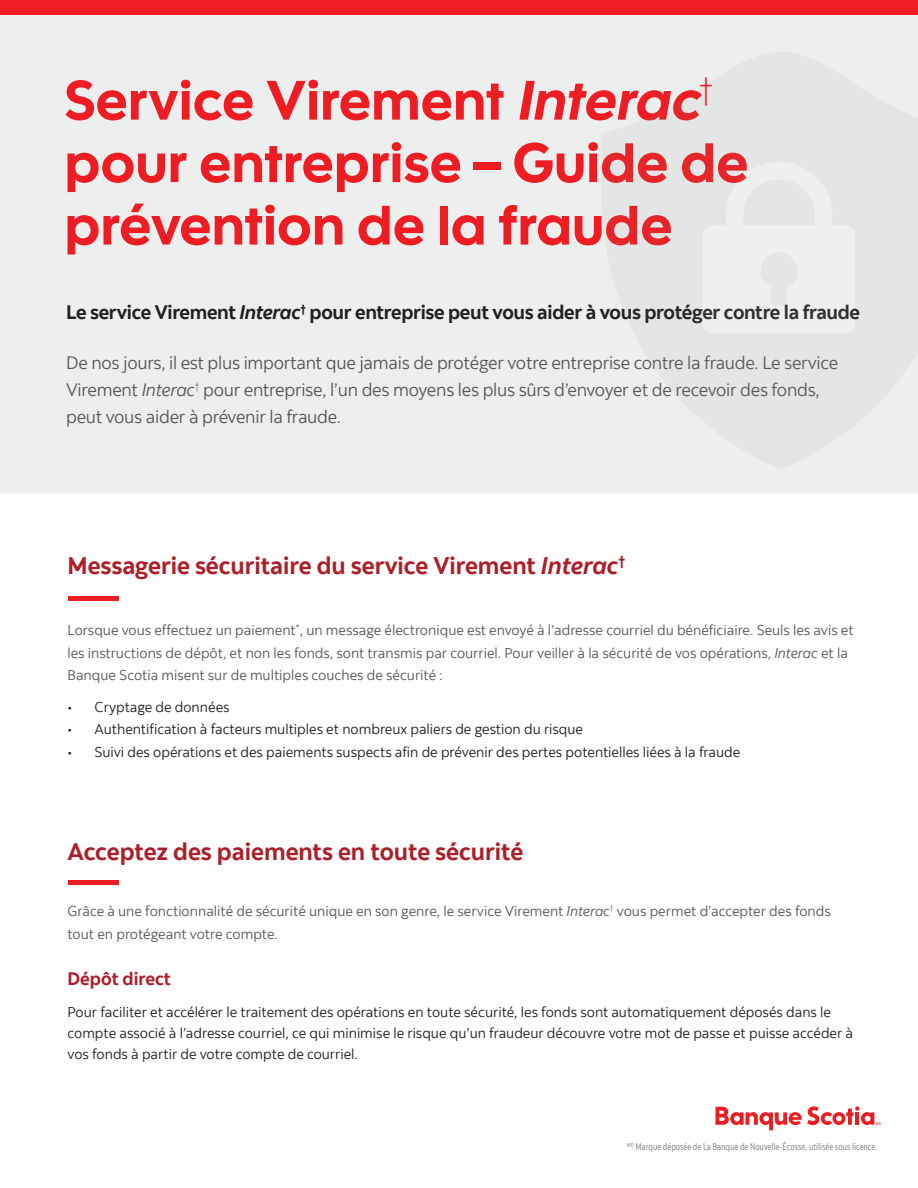
<style>
.page{position:relative;width:918px;height:1188px;background:#fff}
.page>*{position:absolute;margin:0;border:0;box-sizing:border-box;transform-origin:0 0}
.t1{font:55.35px/62.4px "Scotia Headline";color:#ee1d23}
.t2{font:700 24px "Scotia";color:#ac1f29}
.t3{font:700 19.5px "Scotia";letter-spacing:-.015em;color:#231f20}
.t4{font:18px/27px "Scotia";letter-spacing:-.015em;color:#57585a}
.t5{font:700 18px "Scotia";color:#ac1f29}
.t6{font:14.25px/21px "Scotia";color:#231f20}
.t7{font:14.25px/22.5px "Scotia";color:#57585a}
.t8{font:9.75px "Scotia App Legal";color:#7e8083}
.s1{font-style:italic}
</style>
<div class="page">
<div style="left:0;top:0;width:918px;height:492px;background:#edeeee"></div>
<div style="left:0;top:0;width:918px;height:15px;background:#ee1d23"></div>
<hr style="left:68px;top:596px;width:50px;height:4px;background:#ee1d23">
<hr style="left:68px;top:881px;width:50px;height:4px;background:#ee1d23">
<svg style="left:716px;top:1106px;width:165px;height:24px"></svg>
<h1 class="t1" style="left:64px;top:70px;width:686px">Service Virement <span class="s1">Interac</span><sup>† </sup>pour entreprise – Guide de prévention de la fraude</h1>
<h3 class="t3" style="left:66px;top:300px;width:795px">Le service Virement <span class="s1">Interac</span><sup>†</sup> pour entreprise peut vous aider à vous protéger contre la fraude</h3>
<p class="t4" style="left:66px;top:349px;width:774px">De nos jours, il est plus important que jamais de protéger votre entreprise contre la fraude. Le service<br>Virement <span class="s1">Interac</span><sup>†</sup> pour entreprise, l’un des moyens les plus sûrs d’envoyer et de recevoir des fonds, peut vous aider à prévenir la fraude.</p>
<h2 class="t2" style="left:68px;top:550px;width:559px">Messagerie sécuritaire du service Virement <span class="s1">Interac</span><sup>†</sup></h2>
<p class="t7" style="left:68px;top:619px;width:788px">Lorsque vous effectuez un paiement<sup>*</sup>, un message électronique est envoyé à l’adresse courriel du bénéficiaire. Seuls les avis et les instructions de dépôt, et non les fonds, sont transmis par courriel. Pour veiller à la sécurité de vos opérations, <span class="s1">Interac</span> et la<br>Banque Scotia misent sur de multiples couches de sécurité :</p>
<p class="t6" style="left:68px;top:696px;width:164px">• Cryptage de données</p>
<p class="t6" style="left:68px;top:719px;width:517px">• Authentification à facteurs multiples et nombreux paliers de gestion du risque</p>
<p class="t6" style="left:68px;top:741px;width:674px">• Suivi des opérations et des paiements suspects afin de prévenir des pertes potentielles liées à la fraude</p>
<h2 class="t2" style="left:68px;top:836px;width:457px">Acceptez des paiements en toute sécurité</h2>
<p class="t7" style="left:68px;top:900px;width:765px">Grâce à une fonctionnalité de sécurité unique en son genre, le service Virement <span class="s1">Interac</span><sup>†</sup> vous permet d’accepter des fonds tout en protégeant votre compte.</p>
<p class="t5" style="left:68px;top:967px;width:105px">Dépôt direct</p>
<p class="t6" style="left:68px;top:1001px;width:787px">Pour faciliter et accélérer le traitement des opérations en toute sécurité, les fonds sont automatiquement déposés dans le compte associé à l’adresse courriel, ce qui minimise le risque qu’un fraudeur découvre votre mot de passe et puisse accéder à vos fonds à partir de votre compte de courriel.</p>
<p class="t8" style="left:627px;top:1140px;width:252px"><sup>MD</sup> Marque déposée de La Banque de Nouvelle-Écosse, utilisée sous licence.</p>
</div>
